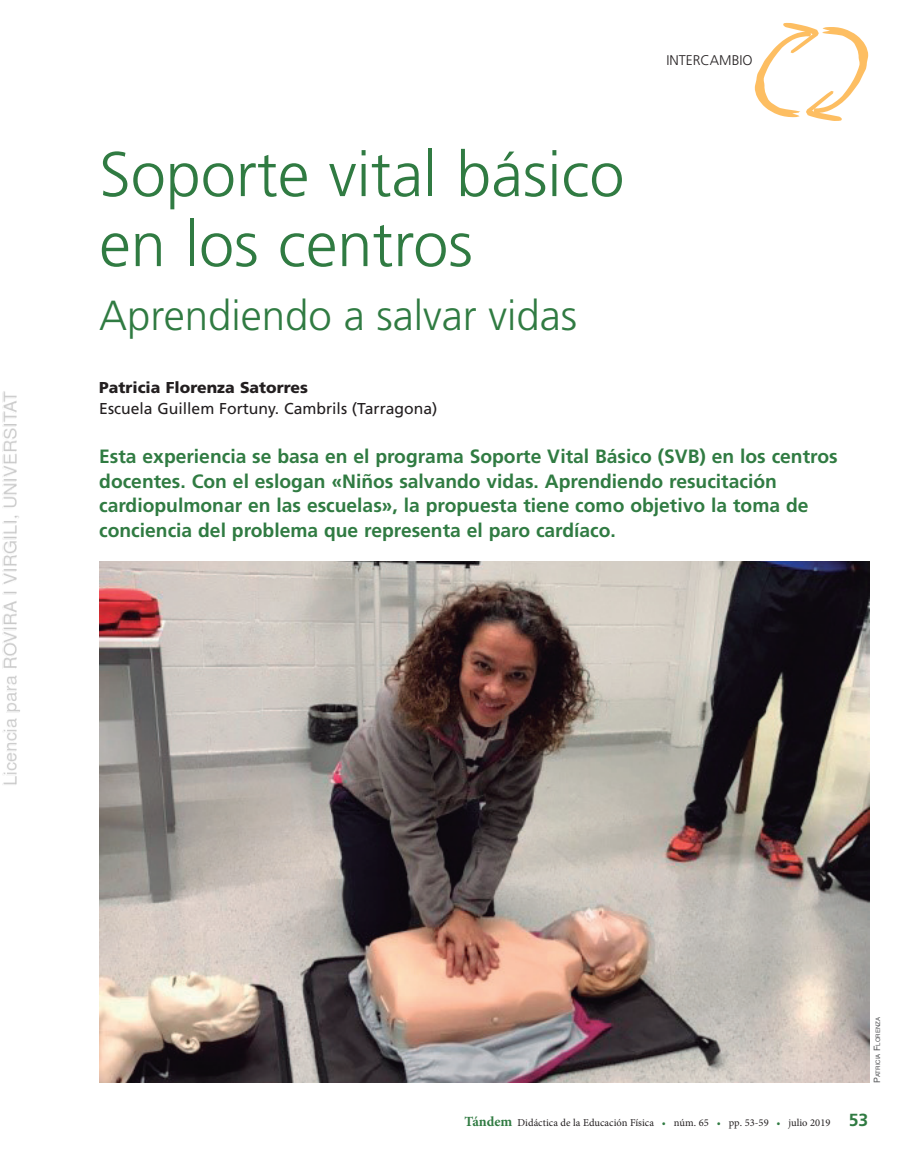
<style>
.page{position:relative;width:918px;height:1166px;background:#fff}
.page>*{position:absolute;margin:0;border:0;box-sizing:border-box;transform-origin:0 0}
.t1{font:300 63px/70px "Frutiger LT Std";color:#307b42}
.t2{font:300 42px "Frutiger LT Std";color:#307b42}
.t3{font:700 19.25px/24.5px "Frutiger LT Std";color:#307b42}
.t4{font:15.75px "Frutiger LT Std";color:#231f20}
.t5{font:900 15.75px "Frutiger LT Std";color:#231f20}
.t6{font:300 14px "Frutiger LT Std";color:#231f20}
.t7{font:10.5px "Minion Pro";color:#231f20}
.t8{font:6.12px "Helvetica LT Std";color:#57585a}
.s1{font-size:8.75px}
.s2{font-weight:700;font-size:14px;color:#307b42}
.s3{color:#307b42}
.s4{font-family:"Frutiger LT Std";font-weight:700;font-size:17.5px;color:#307b42}
</style>
<div class="page">
<img style="left:2px;top:22px;width:868px;height:1061px">
<h1 class="t1" style="left:99px;top:140px;width:527px">Soporte vital básico en los centros</h1>
<h2 class="t2" style="left:99px;top:292px;width:479px">Aprendiendo a salvar vidas</h2>
<p class="t6" style="left:666px;top:52px;width:88px">INTERCAMBIO</p>
<p class="t5" style="left:99px;top:378px;width:210px">Patricia Florenza Satorres</p>
<p class="t4" style="left:99px;top:399px;width:340px">Escuela Guillem Fortuny. Cambrils (Tarragona)</p>
<p class="t3" style="left:99px;top:444px;width:740px">Esta experiencia se basa en el programa Soporte Vital Básico (SVB) en los centros docentes. Con el eslogan «Niños salvando vidas. Aprendiendo resucitación cardiopulmonar en las escuelas», la propuesta tiene como objetivo la toma de conciencia del problema que representa el paro cardíaco.</p>
<p class="t8" style="left:874px;top:1082px;width:67px;rotate:-90deg"><span class="s1">P</span>atricia <span class="s1">F</span>Lorenza</p>
<p class="t7" style="left:464px;top:1116px;width:405px"><span class="s2">Tándem</span> Didáctica de la Educación Física <span class="s3">•</span> núm. 65 <span class="s3">•</span> pp. 53-59 <span class="s3">•</span> julio 2019 <span class="s4">53</span></p>
</div>
